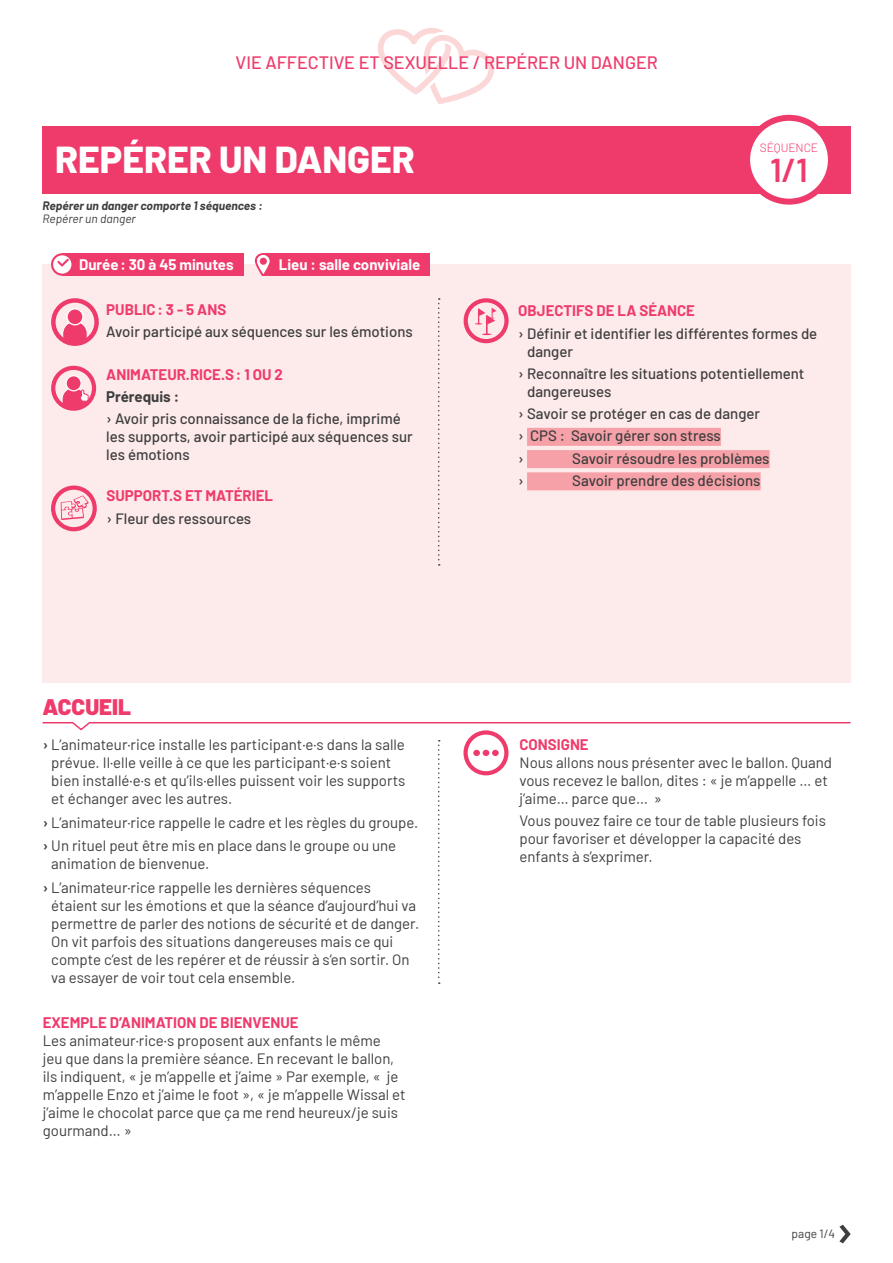
<style>
.page{position:relative;width:893px;height:1263px;background:#fff}
.page>*{position:absolute;margin:0;border:0;box-sizing:border-box;transform-origin:0 0}
.t1{font:800 37.5px "Barlow";color:#fff}
.t2{font:600 33px "Barlow";color:#ef3b6b}
.t3{font:900 22.5px "Barlow";color:#ef3b6b}
.t4{font:500 18px "Barlow";color:#ef3b6b}
.t5{font:15px/18px "Barlow";color:#3e3e3f}
.t6{font:500 15px/18px "Barlow";color:#3e3e3f}
.t7{font:700 15px "Barlow";color:#ef3b6b}
.t8{font:700 15px "Barlow";color:#fff}
.t9{font:700 15px "Barlow";color:#3e3e3f}
.t10{font:italic 700 12px "Barlow";color:#3e3e3f}
.t11{font:italic 12px "Barlow";color:#3e3e3f}
.t12{font:300 12px "Barlow";letter-spacing:-.01em;color:#ef3b6b}
.t13{font:12px "Barlow";color:#3e3e3f}
.s1{font-weight:600}
.s2{font-weight:700;color:#ef3b6b}
</style>
<div class="page">
<svg style="left:378px;top:28px;width:116px;height:76px"></svg>
<div style="left:43px;top:126px;width:808px;height:67px;background:#ef3b6b"></div>
<div style="left:747px;top:118px;width:84px;height:84px;background:#fff;border-radius:50%"></div>
<div style="left:744px;top:115px;width:90px;height:90px;border:6px solid #ef3b6b;border-radius:50%"></div>
<svg style="left:839px;top:1225px;width:11px;height:18px"></svg>
<div style="left:43px;top:264px;width:808px;height:418px;background:#fdeaea"></div>
<svg style="left:62px;top:322px;width:26px;height:22px"></svg>
<svg style="left:67px;top:309px;width:16px;height:16px"></svg>
<div style="left:66px;top:308px;width:18px;height:17px;border:1px solid #fff;border-radius:50%"></div>
<div style="left:51px;top:298px;width:48px;height:48px;border:4px solid #ef3b6b;border-radius:50%"></div>
<svg style="left:438px;top:298px;width:2px;height:268px"></svg>
<div style="left:527px;top:428px;width:194px;height:18px;background:#f6a1a7"></div>
<div style="left:527px;top:450px;width:243px;height:18px;background:#f6a1a7"></div>
<div style="left:527px;top:472px;width:234px;height:18px;background:#f6a1a7"></div>
<div style="left:66px;top:376px;width:15px;height:15px;background:#ef3b6b;border-radius:50%"></div>
<div style="left:65px;top:375px;width:17px;height:16px;border:1px solid #fff;border-radius:50%"></div>
<div style="left:51px;top:366px;width:45px;height:45px;border:4px solid #ef3b6b;border-radius:50%"></div>
<svg style="left:61px;top:387px;width:28px;height:22px"></svg>
<svg style="left:475px;top:308px;width:22px;height:27px"></svg>
<div style="left:464px;top:298px;width:45px;height:45px;border:4px solid #ef3b6b;border-radius:50%"></div>
<div style="left:51px;top:485px;width:46px;height:46px;border:4px solid #ef3b6b;border-radius:50%"></div>
<svg style="left:61px;top:495px;width:28px;height:25px"></svg>
<svg style="left:42px;top:722px;width:809px;height:9px"></svg>
<div style="left:62px;top:253px;width:182px;height:23px;background:#ef3b6b"></div>
<svg style="left:52px;top:254px;width:20px;height:21px"></svg>
<div style="left:51px;top:253px;width:23px;height:23px;border:2px solid #ef3b6b;border-radius:50%"></div>
<svg style="left:56px;top:257px;width:15px;height:11px"></svg>
<div style="left:262px;top:253px;width:167px;height:23px;background:#ef3b6b"></div>
<svg style="left:254px;top:253px;width:13px;height:23px"></svg>
<svg style="left:257px;top:255px;width:13px;height:19px"></svg>
<div style="left:260px;top:258px;width:7px;height:7px;background:#ef3b6b;border-radius:50%"></div>
<svg style="left:438px;top:740px;width:2px;height:244px"></svg>
<svg style="left:473px;top:750px;width:26px;height:6px"></svg>
<div style="left:463px;top:730px;width:45px;height:45px;border:4px solid #ef3b6b;border-radius:50%"></div>
<p class="t4" style="left:236px;top:49px;width:424px">VIE AFFECTIVE ET SEXUELLE / REPÉRER UN DANGER</p>
<h1 class="t1" style="left:55px;top:131px;width:361px">REPÉRER UN DANGER</h1>
<p class="t10" style="left:43px;top:197px;width:222px">Repérer un danger comporte 1 séquences :</p>
<p class="t11" style="left:43px;top:210px;width:95px">Repérer un danger</p>
<p class="t8" style="left:79px;top:253px;width:156px">Durée: 30 à 45 minutes</p>
<p class="t8" style="left:279px;top:253px;width:143px">Lieu : salle conviviale</p>
<p class="t12" style="left:760px;top:139px;width:60px">SÉQUENCE</p>
<h2 class="t2" style="left:770px;top:145px;width:39px">1/1</h2>
<p class="t7" style="left:106px;top:298px;width:121px">PUBLIC: 3 - 5 ANS</p>
<p class="t6" style="left:106px;top:321px;width:308px">Avoir participé aux séquences sur les émotions</p>
<p class="t7" style="left:106px;top:363px;width:178px">ANIMATEUR.RICE.S: 1 OU 2</p>
<p class="t9" style="left:106px;top:385px;width:74px">Prérequis :</p>
<p class="t6" style="left:106px;top:408px;width:308px">› Avoir pris connaissance de la fiche, imprimé les supports, avoir participé aux séquences sur les émotions</p>
<p class="t7" style="left:107px;top:484px;width:168px">SUPPORT.S ET MATÉRIEL</p>
<p class="t6" style="left:107px;top:508px;width:146px">› Fleur des ressources</p>
<p class="t3" style="left:43px;top:690px;width:90px">ACCUEIL</p>
<p class="t5" style="left:51px;top:734px;width:356px;text-indent:-9px"><span class="s1">›</span> L’animateur·rice installe les participant·e·s dans la salle prévue. Il·elle veille à ce que les participant·e·s soient bien installé·e·s et qu’ils·elles puissent voir les supports et échanger avec les autres.</p>
<p class="t5" style="left:43px;top:812px;width:377px"><span class="s1">›</span> L’animateur·rice rappelle le cadre et les règles du groupe.</p>
<p class="t5" style="left:51px;top:835px;width:346px;text-indent:-9px"><span class="s1">›</span> Un rituel peut être mis en place dans le groupe ou une animation de bienvenue.</p>
<p class="t5" style="left:51px;top:877px;width:370px;text-indent:-9px"><span class="s1">›</span> L’animateur·rice rappelle les dernières séquences étaient sur les émotions et que la séance d’aujourd’hui va permettre de parler des notions de sécurité et de danger.<br>On vit parfois des situations dangereuses mais ce qui compte c’est de les repérer et de réussir à s’en sortir. On va essayer de voir tout cela ensemble.</p>
<p class="t5" style="left:43px;top:1013px;width:364px"><span class="s2">EXEMPLE D’ANIMATION DE BIENVENUE<br></span>Les animateur·rice·s proposent aux enfants le même<br>jeu que dans la première séance. En recevant le ballon, ils indiquent, « je m’appelle et j’aime » Par exemple, « je m’appelle Enzo et j’aime le foot », « je m’appelle Wissal et j’aime le chocolat parce que ça me rend heureux/je suis gourmand… »</p>
<p class="t7" style="left:518px;top:300px;width:178px">OBJECTIFS DE LA SÉANCE</p>
<p class="t6" style="left:527px;top:323px;width:292px;text-indent:-9px">› Définir et identifier les différentes formes de danger</p>
<p class="t6" style="left:527px;top:363px;width:279px;text-indent:-9px">› Reconnaître les situations potentiellement dangereuses</p>
<p class="t6" style="left:518px;top:403px;width:243px">› Savoir se protéger en cas de danger</p>
<p class="t6" style="left:518px;top:426px;width:204px">› CPS : Savoir gérer son stress</p>
<p class="t6" style="left:518px;top:448px;width:7px">›</p>
<p class="t6" style="left:572px;top:448px;width:199px">Savoir résoudre les problèmes</p>
<p class="t6" style="left:518px;top:470px;width:7px">›</p>
<p class="t6" style="left:572px;top:470px;width:190px">Savoir prendre des décisions</p>
<p class="t5" style="left:519px;top:734px;width:314px"><span class="s2">CONSIGNE<br></span>Nous allons nous présenter avec le ballon. Quand vous recevez le ballon, dites : « je m’appelle … et j’aime… parce que… »</p>
<p class="t5" style="left:519px;top:811px;width:308px">Vous pouvez faire ce tour de table plusieurs fois pour favoriser et développer la capacité des enfants à s’exprimer.</p>
<p class="t13" style="left:792px;top:1225px;width:45px">page 1/4</p>
</div>
